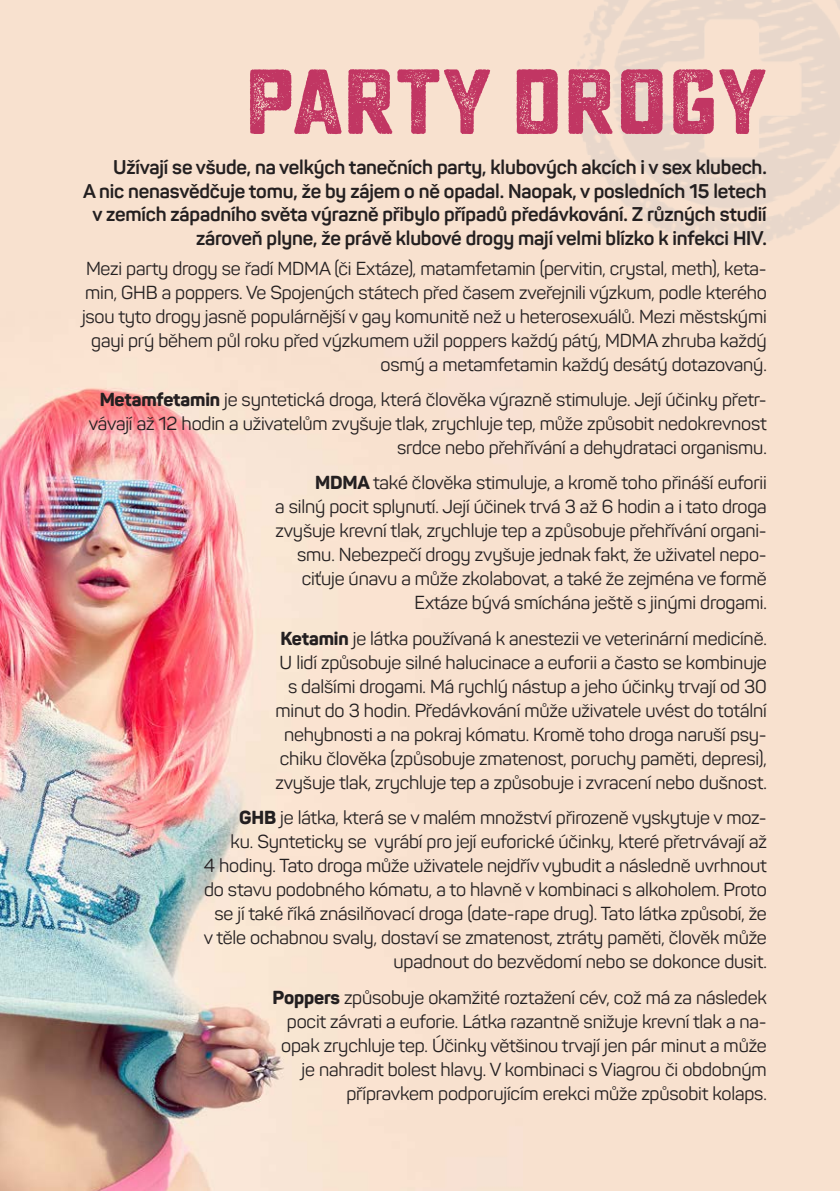
<style>
.page{position:relative;width:840px;height:1191px;background:#fff}
.page>*{position:absolute;margin:0;border:0;box-sizing:border-box;transform-origin:0 0}
.t1{font:92px "Sucrose Bold Two";letter-spacing:-.01em;color:#c13663}
.t2{font:700 19.6px/23.6px "Panton";letter-spacing:-.01em;color:#231f20;text-align:right}
.t3{font:18.6px/24px "Panton";letter-spacing:-.01em;color:#231f20;text-align:right}
.s1{font-weight:800}
</style>
<div class="page">
<div style="left:0;top:0;width:839px;height:1191px;background:#f8e1cf"></div>
<img style="left:0;top:388px;width:284px;height:803px">
<p class="t1" style="left:244px;top:48px;width:523px">PARTY DROGY</p>
<p class="t2" style="left:83px;top:156px;width:685px">Užívají se všude, na velkých tanečních party, klubových akcích i v sex klubech.<br>A nic nenasvědčuje tomu, že by zájem o ně opadal. Naopak, v posledních 15 letech v zemích západního světa výrazně přibylo případů předávkování. Z různých studií zároveň plyne, že právě klubové drogy mají velmi blízko k infekci HIV.</p>
<p class="t3" style="left:82px;top:256px;width:685px">Mezi party drogy se řadí MDMA (či Extáze), matamfetamin (pervitin, crystal, meth), keta&shy;min, GHB a poppers. Ve Spojených státech před časem zveřejnili výzkum, podle kterého jsou tyto drogy jasně populárnější v gay komunitě než u heterosexuálů. Mezi městskými gayi prý během půl roku před výzkumem užil poppers každý pátý, MDMA zhruba každý osmý a metamfetamin každý desátý dotazovaný.</p>
<p class="t3" style="left:89px;top:387px;width:679px"><span class="s1">Metamfetamin</span> je syntetická droga, která člověka výrazně stimuluje. Její účinky přetr&shy;vávají až 12 hodin a uživatelům zvyšuje tlak, zrychluje tep, může způsobit nedokrevnost srdce nebo přehřívání a dehydrataci organismu.</p>
<p class="t3" style="left:275px;top:471px;width:492px"><span class="s1">MDMA</span> také člověka stimuluje, a kromě toho přináší euforii<br>a silný pocit splynutí. Její účinek trvá 3 až 6 hodin a i tato droga zvyšuje krevní tlak, zrychluje tep a způsobuje přehřívání organi&shy;smu. Nebezpečí drogy zvyšuje jednak fakt, že uživatel nepo&shy;ciťuje únavu a může zkolabovat, a také že zejména ve formě Extáze bývá smíchána ještě s jinými drogami.</p>
<p class="t3" style="left:275px;top:626px;width:492px"><span class="s1">Ketamin</span> je látka používaná k anestezii ve veterinární medicíně.<br>U lidí způsobuje silné halucinace a euforii a často se kombinuje s dalšími drogami. Má rychlý nástup a jeho účinky trvají od 30 minut do 3 hodin. Předávkování může uživatele uvést do totální nehybnosti a na pokraj kómatu. Kromě toho droga naruší psy&shy;chiku člověka (způsobuje zmatenost, poruchy paměti, depresi), zvyšuje tlak, zrychluje tep a způsobuje i zvracení nebo dušnost.</p>
<p class="t3" style="left:204px;top:805px;width:564px"><span class="s1">GHB</span> je látka, která se v malém množství přirozeně vyskytuje v moz-<br>ku. Synteticky se vyrábí pro její euforické účinky, které přetrvávají až<br>4 hodiny. Tato droga může uživatele nejdřív vybudit a následně uvrhnout do stavu podobného kómatu, a to hlavně v kombinaci s alkoholem. Proto se jí také říká znásilňovací droga (date-rape drug). Tato látka způsobí, že v těle ochabnou svaly, dostaví se zmatenost, ztráty paměti, člověk může upadnout do bezvědomí nebo se dokonce dusit.</p>
<p class="t3" style="left:272px;top:985px;width:495px"><span class="s1">Poppers</span> způsobuje okamžité roztažení cév, což má za následek pocit závrati a euforie. Látka razantně snižuje krevní tlak a na&shy;opak zrychluje tep. Účinky většinou trvají jen pár minut a může je nahradit bolest hlavy. V kombinaci s Viagrou či obdobným přípravkem podporujícím erekci může způsobit kolaps.</p>
</div>
